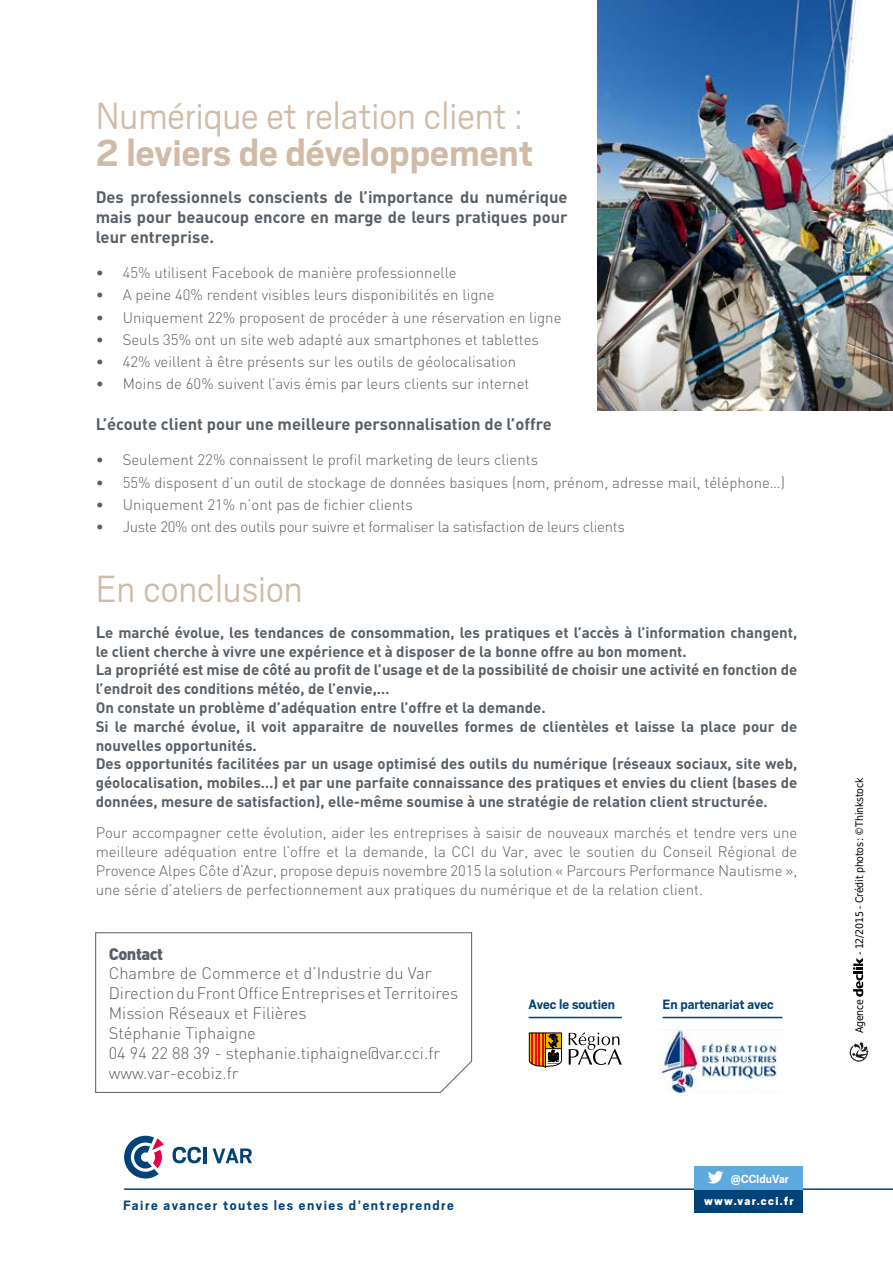
<style>
.page{position:relative;width:893px;height:1263px;background:#fff}
.page>*{position:absolute;margin:0;border:0;box-sizing:border-box;transform-origin:0 0}
.t1{font:300 42px "Scout";color:#d0bba7}
.t2{font:700 42px "Scout";color:#d0bba7}
.t3{font:300 16.5px/19.8px "DIN";color:#586066}
.t4{font:700 16.5px/19.8px "DIN";color:#586066;text-align:justify}
.t5{font:900 16.5px "DIN";letter-spacing:-.03em;color:#586066}
.t6{font:300 15px/18.8px "DIN";color:#586066;text-align:justify}
.t7{font:700 15px/18.8px "DIN";color:#586066}
.t8{font:300 15px "DIN";letter-spacing:-.02em;color:#586066}
.t9{font:700 15px "Scout";letter-spacing:.095em;color:#004379}
.t10{font:700 15px "Scout";color:#004379}
.t11{font:700 13.05px "Scout";color:#fff}
.t12{font:900 12.75px "Scout";letter-spacing:.1em;color:#fff}
.t13{font:10.5px "DejaVu Sans Condensed";letter-spacing:-.02em;color:#000}
.s1{font-size:16.5px}
</style>
<div class="page">
<svg style="left:853px;top:958px;width:10px;height:39px"></svg>
<svg style="left:850px;top:1042px;width:19px;height:19px"></svg>
<hr style="left:124px;top:1188px;width:769px;height:2px;background:#004379">
<div style="left:695px;top:1166px;width:108px;height:27px;background:#5ea9de"></div>
<svg style="left:708px;top:1171px;width:15px;height:12px"></svg>
<svg style="left:173px;top:1147px;width:28px;height:16px"></svg>
<hr style="left:203px;top:1147px;width:3px;height:16px;background:#004379">
<svg style="left:213px;top:1148px;width:39px;height:15px"></svg>
<svg style="left:124px;top:1136px;width:40px;height:42px"></svg>
<div style="left:695px;top:1190px;width:108px;height:22px;background:#004379"></div>
<svg style="left:95px;top:932px;width:377px;height:161px"></svg>
<img style="left:597px;top:0;width:296px;height:410px">
<img style="left:659px;top:1029px;width:127px;height:64px">
<svg style="left:569px;top:1032px;width:53px;height:33px"></svg>
<svg style="left:529px;top:1033px;width:33px;height:35px"></svg>
<hr style="left:529px;top:1017px;width:93px;height:1px;background:#004379">
<hr style="left:663px;top:1017px;width:119px;height:1px;background:#004379">
<h1 class="t1" style="left:96px;top:89px;width:429px">Numérique et relation client :</h1>
<h1 class="t2" style="left:96px;top:126px;width:439px">2 leviers de développement</h1>
<p class="t4" style="left:96px;top:187px;width:473px">Des professionnels conscients de l’importance du numérique mais pour beaucoup encore en marge de leurs pratiques pour leur entreprise.</p>
<p class="t6" style="left:96px;top:263px;width:362px">• 45% utilisent Facebook de manière professionnelle</p>
<p class="t6" style="left:96px;top:285px;width:401px">• A peine 40% rendent visibles leurs disponibilités en ligne</p>
<p class="t6" style="left:96px;top:308px;width:467px">• Uniquement 22% proposent de procéder à une réservation en ligne</p>
<p class="t6" style="left:96px;top:330px;width:445px">• Seuls 35% ont un site web adapté aux smartphones et tablettes</p>
<p class="t6" style="left:96px;top:352px;width:422px">• 42% veillent à être présents sur les outils de géolocalisation</p>
<p class="t6" style="left:96px;top:374px;width:435px">• Moins de 60% suivent l’avis émis par leurs clients sur internet</p>
<p class="t4" style="left:96px;top:414px;width:458px">L’écoute client pour une meilleure personnalisation de l’offre</p>
<p class="t6" style="left:96px;top:450px;width:444px">• Seulement 22% connaissent le profil marketing de leurs clients</p>
<p class="t6" style="left:96px;top:473px;width:691px">• 55% disposent d’un outil de stockage de données basiques (nom, prénom, adresse mail, téléphone…)</p>
<p class="t6" style="left:96px;top:495px;width:319px">• Uniquement 21% n’ont pas de fichier clients</p>
<p class="t8" style="left:96px;top:517px;width:531px">• Juste 20% ont des outils pour suivre et formaliser la satisfaction de leurs clients</p>
<h1 class="t1" style="left:96px;top:562px;width:208px">En conclusion</h1>
<p class="t7" style="left:96px;top:622px;width:703px"><span class="s1">L</span>e marché évolue, les tendances de consommation, les pratiques et l’accès à l’information changent, le client cherche à vivre une expérience et à disposer de la bonne offre au bon moment.<br>La propriété est mise de côté au profit de l’usage et de la possibilité de choisir une activité en fonction de l’endroit des conditions météo, de l’envie,…<br>On constate un problème d’adéquation entre l’offre et la demande.<br>Si le marché évolue, il voit apparaitre de nouvelles formes de clientèles et laisse la place pour de nouvelles opportunités.<br>Des opportunités facilitées par un usage optimisé des outils du numérique (réseaux sociaux, site web, géolocalisation, mobiles…) et par une parfaite connaissance des pratiques et envies du client (bases de données, mesure de satisfaction), elle-même soumise à une stratégie de relation client structurée.</p>
<p class="t6" style="left:96px;top:823px;width:703px">Pour accompagner cette évolution, aider les entreprises à saisir de nouveaux marchés et tendre vers une meilleure adéquation entre l’offre et la demande, la CCI du Var, avec le soutien du Conseil Régional de Provence Alpes Côte d’Azur, propose depuis novembre 2015 la solution « Parcours Performance Nautisme », une série d’ateliers de perfectionnement aux pratiques du numérique et de la relation client.</p>
<p class="t5" style="left:109px;top:943px;width:56px">Contact</p>
<p class="t3" style="left:109px;top:963px;width:351px">Chambre de Commerce et d’Industrie du Var Direction du Front Office Entreprises et Territoires Mission Réseaux et Filières<br>Stéphanie Tiphaigne<br>04 94 22 88 39 - stephanie.tiphaigne@var.cci.fr www.var-ecobiz.fr</p>
<p class="t9" style="left:123px;top:1196px;width:332px">Faire avancer toutes les envies d’entreprendre</p>
<p class="t10" style="left:529px;top:995px;width:88px">Avec le soutien</p>
<p class="t10" style="left:663px;top:995px;width:113px">En partenariat avec</p>
<p class="t11" style="left:730px;top:1170px;width:60px">@CCIduVar</p>
<p class="t12" style="left:704px;top:1193px;width:91px">www.var.cci.fr</p>
<p class="t13" style="left:853px;top:955px;width:179px;rotate:-90deg">- 12/2015 - Crédit photos : ©Thinkstock</p>
<p class="t13" style="left:853px;top:1033px;width:36px;rotate:-90deg">Agence</p>
</div>
